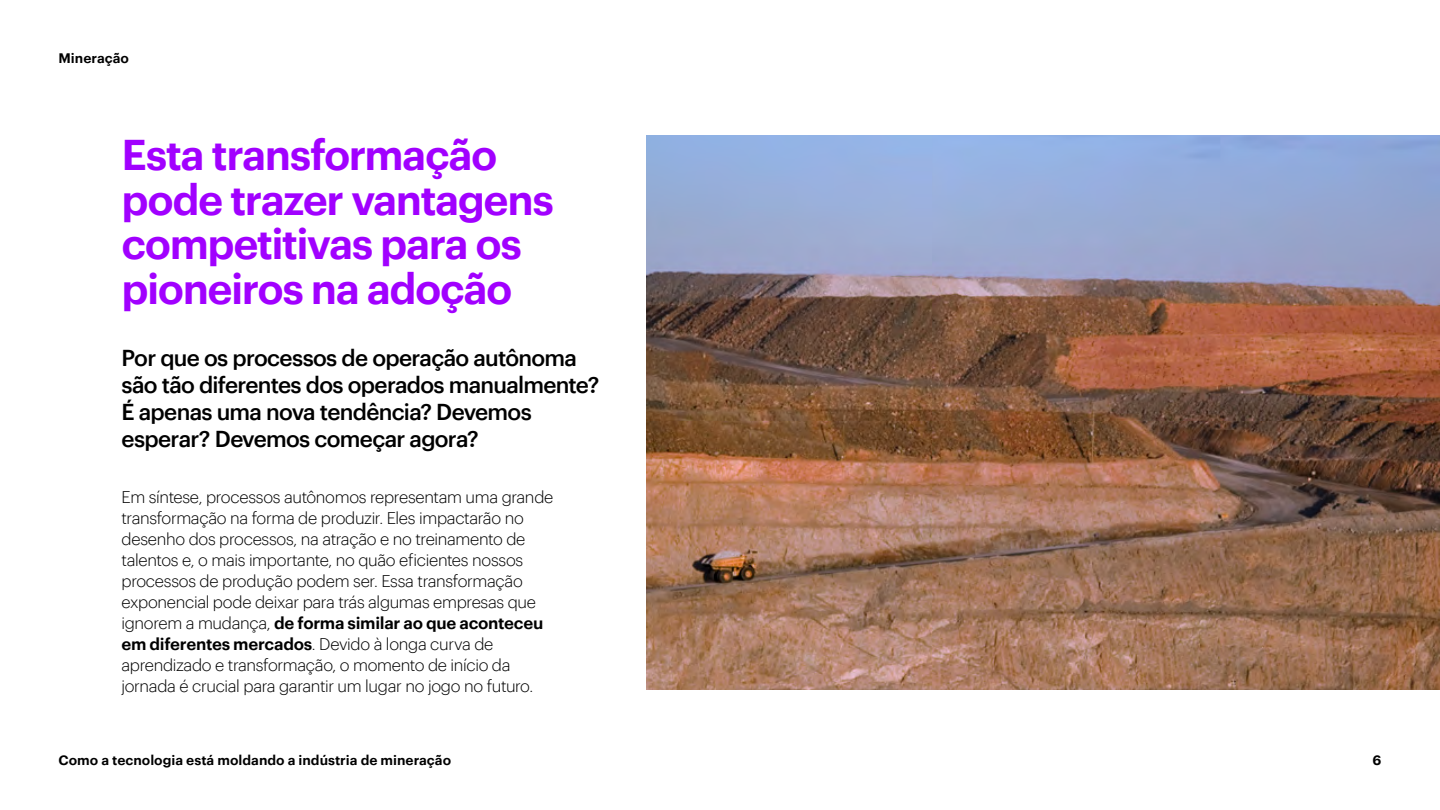
<style>
.page{position:relative;width:1440px;height:810px;background:#fff}
.page>*{position:absolute;margin:0;border:0;box-sizing:border-box;transform-origin:0 0}
.t1{font:600 42px/45px "Graphik";letter-spacing:-.035em;color:#a100ff}
.t2{font:500 22.5px/27px "Graphik";letter-spacing:-.035em;color:#000}
.t3{font:300 16.5px/21px "Graphik";letter-spacing:-.02em;color:#000}
.t4{font:600 13.5px "Graphik";color:#000}
.s1{font-weight:600}
</style>
<div class="page">
<img style="left:646px;top:135px;width:794px;height:555px">
<p class="t4" style="left:58px;top:48px;width:72px">Mineração</p>
<h1 class="t1" style="left:122px;top:128px;width:434px">Esta transformação pode trazer vantagens competitivas para os pioneiros na adoção</h1>
<h2 class="t2" style="left:122px;top:342px;width:479px">Por que os processos de operação autônoma são tão diferentes dos operados manualmente?<br>É apenas uma nova tendência? Devemos esperar? Devemos começar agora?</h2>
<p class="t3" style="left:122px;top:485px;width:433px">Em síntese, processos autônomos representam uma grande transformação na forma de produzir. Eles impactarão no desenho dos processos, na atração e no treinamento de talentos e, o mais importante, no quão eficientes nossos processos de produção podem ser. Essa transformação exponencial pode deixar para trás algumas empresas que ignorem a mudança, <span class="s1">de forma similar ao que aconteceu em diferentes mercados</span>. Devido à longa curva de aprendizado e transformação, o momento de início da jornada é crucial para garantir um lugar no jogo no futuro.</p>
<p class="t4" style="left:58px;top:750px;width:394px">Como a tecnologia está moldando a indústria de mineração</p>
<p class="t4" style="left:1373px;top:750px;width:10px">6</p>
</div>
